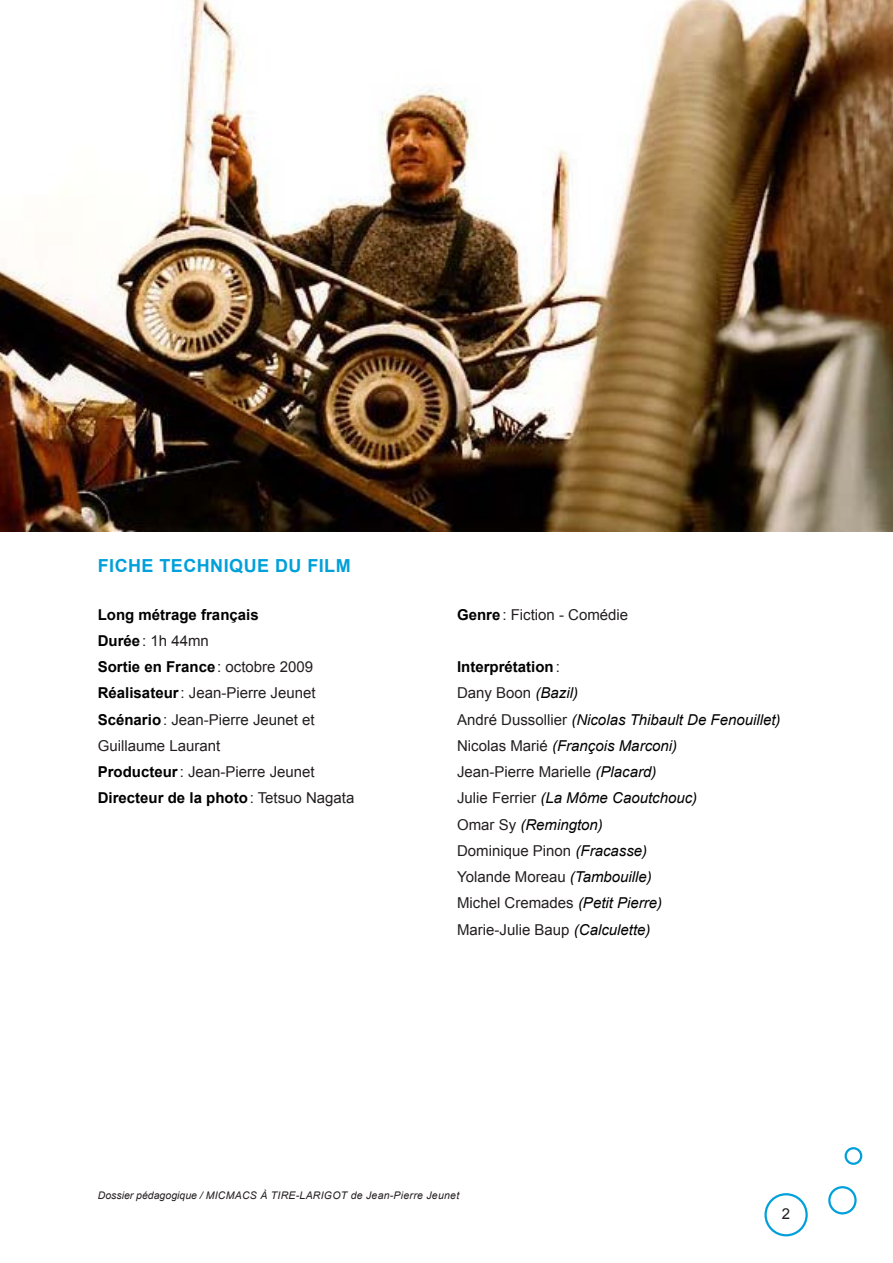
<style>
.page{position:relative;width:893px;height:1263px;background:#fff}
.page>*{position:absolute;margin:0;border:0;box-sizing:border-box;transform-origin:0 0}
.t1{font:700 18px "Arial";letter-spacing:.025em;color:#00a0da}
.t2{font:italic 15px/26.2px "Arial";color:#000}
.t3{font:15px/26.2px "Arial";color:#231f20}
.t4{font:italic 10.5px "Arial";letter-spacing:.025em;color:#231f20}
.s1{font-weight:700;color:#000}
.s2{font-weight:700;font-style:normal}
.s3{font-style:normal;color:#231f20}
</style>
<div class="page">
<div style="left:764px;top:1193px;width:44px;height:43px;border:2px solid #00a0da;border-radius:50%"></div>
<div style="left:828px;top:1186px;width:29px;height:28px;border:2px solid #00a0da;border-radius:50%"></div>
<svg style="left:846px;top:1148px;width:15px;height:16px"></svg>
<div style="left:844px;top:1147px;width:18px;height:18px;border:2px solid #00a0da;border-radius:50%"></div>
<img style="left:0;top:0;width:893px;height:531px">
<p class="t1" style="left:98px;top:554px;width:254px">FICHE TECHNIQUE DU FILM</p>
<p class="t3" style="left:98px;top:601px;width:258px"><span class="s1">Long métrage français<br>Durée</span>: 1h 44mn<br><span class="s1">Sortie en France</span>: octobre 2009<br><span class="s1">Réalisateur</span>: Jean-Pierre Jeunet<br><span class="s1">Scénario</span>: Jean-Pierre Jeunet et<br>Guillaume Laurant<br><span class="s1">Producteur</span>: Jean-Pierre Jeunet<br><span class="s1">Directeur de la photo</span>: Tetsuo Nagata</p>
<p class="t3" style="left:457px;top:601px;width:173px"><span class="s1">Genre</span>: Fiction - Comédie</p>
<p class="t2" style="left:457px;top:654px;width:325px"><span class="s2">Interprétation</span><span class="s3">:<br>Dany Boon</span> (Bazil)<br><span class="s3">André Dussollier</span> (Nicolas Thibault De Fenouillet)<br><span class="s3">Nicolas Marié</span> (François Marconi)<br><span class="s3">Jean-Pierre Marielle</span> (Placard)<br><span class="s3">Julie Ferrier</span> (La Môme Caoutchouc)<br><span class="s3">Omar Sy</span> (Remington)<br><span class="s3">Dominique Pinon</span> (Fracasse)<br><span class="s3">Yolande Moreau</span> (Tambouille)<br><span class="s3">Michel Cremades</span> (Petit Pierre)<br><span class="s3">Marie-Julie Baup</span> (Calculette)</p>
<p class="t4" style="left:98px;top:1188px;width:363px">Dossier pédagogique / MICMACS À TIRE-LARIGOT de Jean-Pierre Jeunet</p>
<p class="t3" style="left:782px;top:1200px;width:10px">2</p>
</div>
